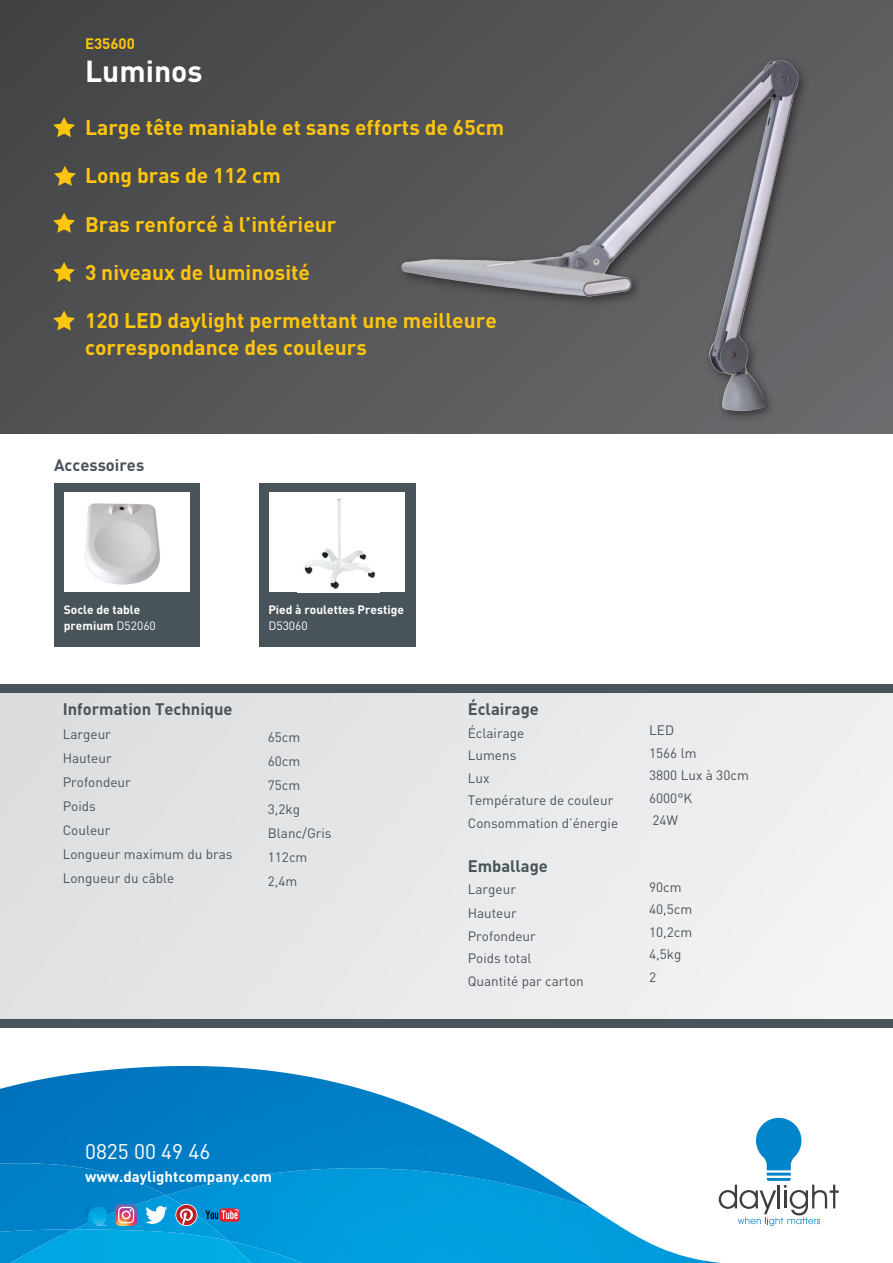
<style>
.page{position:relative;width:893px;height:1263px;background:#fff}
.page>*{position:absolute;margin:0;border:0;box-sizing:border-box;transform-origin:0 0}
.t1{font:700 30px "DIN";color:#fff}
.t2{font:700 21px/27px "DIN";color:#fec50d}
.t3{font:21px "DIN";color:#fff}
.t4{font:700 16.5px "DIN";color:#48535a}
.t5{font:700 15px "DIN";color:#fff}
.t6{font:700 15px "DIN";color:#fec50d}
.t7{font:13.5px "DIN";color:#48535a}
.t8{font:700 12px/16.5px "DIN";color:#fff}
.s1{font-weight:400}
</style>
<div class="page">
<div style="left:0;top:0;width:893px;height:434px;background:linear-gradient(to right,#48494a,#5c5c5f)"></div>
<svg style="left:53px;top:117px;width:22px;height:20px"></svg>
<svg style="left:53px;top:213px;width:22px;height:20px"></svg>
<svg style="left:53px;top:262px;width:22px;height:20px"></svg>
<svg style="left:54px;top:166px;width:22px;height:20px"></svg>
<svg style="left:53px;top:310px;width:22px;height:20px"></svg>
<div style="left:0;top:692px;width:893px;height:329px;background:#e8e9ea"></div>
<div style="left:0;top:684px;width:893px;height:8px;background:#48535a"></div>
<div style="left:0;top:1019px;width:893px;height:9px;background:#48535a"></div>
<img style="left:0;top:1234px;width:68px;height:29px">
<img style="left:0;top:1232px;width:74px;height:2px">
<img style="left:706px;top:1261px;width:15px;height:2px">
<img style="left:74px;top:1232px;width:92px;height:8px">
<img style="left:0;top:1209px;width:166px;height:23px">
<img style="left:166px;top:1209px;width:540px;height:54px">
<img style="left:0;top:1066px;width:593px;height:143px">
<svg style="left:719px;top:1118px;width:120px;height:108px"></svg>
<svg style="left:85px;top:1204px;width:19px;height:23px"></svg>
<svg style="left:115px;top:1204px;width:22px;height:22px"></svg>
<svg style="left:175px;top:1204px;width:22px;height:22px"></svg>
<svg style="left:176px;top:1205px;width:21px;height:20px"></svg>
<div style="left:220px;top:1208px;width:20px;height:13px;background:#ec2128;border-radius:3px"></div>
<svg style="left:206px;top:1209px;width:33px;height:10px"></svg>
<svg style="left:145px;top:1206px;width:22px;height:18px"></svg>
<div style="left:54px;top:483px;width:146px;height:164px;background:#48535a"></div>
<div style="left:64px;top:493px;width:126px;height:99px;background:#fff"></div>
<img style="left:85px;top:503px;width:75px;height:82px">
<div style="left:259px;top:483px;width:156px;height:164px;background:#48535a"></div>
<div style="left:269px;top:493px;width:135px;height:99px;background:#fff"></div>
<img style="left:304px;top:499px;width:72px;height:90px">
<img style="left:331px;top:31px;width:539px;height:403px">
<p class="t6" style="left:85px;top:35px;width:51px">E35600</p>
<p class="t1" style="left:85px;top:53px;width:119px">Luminos</p>
<p class="t2" style="left:85px;top:114px;width:421px">Large tête maniable et sans efforts de 65cm</p>
<p class="t2" style="left:85px;top:162px;width:197px">Long bras de 112 cm</p>
<p class="t2" style="left:85px;top:210px;width:253px">Bras renforcé à l’intérieur</p>
<p class="t2" style="left:85px;top:259px;width:226px">3 niveaux de luminosité</p>
<p class="t2" style="left:85px;top:307px;width:413px">120 LED daylight permettant une meilleure correspondance des couleurs</p>
<p class="t4" style="left:54px;top:455px;width:92px">Accessoires</p>
<p class="t8" style="left:64px;top:601px;width:94px">Socle de table premium <span class="s1">D52060</span></p>
<p class="t8" style="left:268px;top:601px;width:137px">Pied à roulettes Prestige<br><span class="s1">D53060</span></p>
<p class="t4" style="left:63px;top:699px;width:171px">Information Technique</p>
<p class="t7" style="left:63px;top:726px;width:50px">Largeur</p>
<p class="t7" style="left:63px;top:750px;width:50px">Hauteur</p>
<p class="t7" style="left:63px;top:774px;width:70px">Profondeur</p>
<p class="t7" style="left:63px;top:798px;width:35px">Poids</p>
<p class="t7" style="left:63px;top:822px;width:49px">Couleur</p>
<p class="t7" style="left:63px;top:846px;width:171px">Longueur maximum du bras</p>
<p class="t7" style="left:63px;top:870px;width:113px">Longueur du câble</p>
<p class="t7" style="left:268px;top:729px;width:34px">65cm</p>
<p class="t7" style="left:268px;top:753px;width:34px">60cm</p>
<p class="t7" style="left:268px;top:777px;width:34px">75cm</p>
<p class="t7" style="left:268px;top:801px;width:34px">3,2kg</p>
<p class="t7" style="left:268px;top:825px;width:65px">Blanc/Gris</p>
<p class="t7" style="left:268px;top:849px;width:41px">112cm</p>
<p class="t7" style="left:268px;top:873px;width:31px">2,4m</p>
<p class="t4" style="left:468px;top:699px;width:73px">Éclairage</p>
<p class="t7" style="left:468px;top:725px;width:58px">Éclairage</p>
<p class="t7" style="left:468px;top:747px;width:50px">Lumens</p>
<p class="t7" style="left:468px;top:770px;width:23px">Lux</p>
<p class="t7" style="left:468px;top:792px;width:147px">Température de couleur</p>
<p class="t7" style="left:468px;top:815px;width:152px">Consommation d’énergie</p>
<p class="t4" style="left:468px;top:856px;width:82px">Emballage</p>
<p class="t7" style="left:468px;top:881px;width:50px">Largeur</p>
<p class="t7" style="left:468px;top:905px;width:50px">Hauteur</p>
<p class="t7" style="left:468px;top:928px;width:70px">Profondeur</p>
<p class="t7" style="left:468px;top:950px;width:65px">Poids total</p>
<p class="t7" style="left:468px;top:973px;width:118px">Quantité par carton</p>
<p class="t7" style="left:649px;top:722px;width:26px">LED</p>
<p class="t7" style="left:649px;top:745px;width:49px">1566 lm</p>
<p class="t7" style="left:649px;top:767px;width:101px">3800 Lux à 30cm</p>
<p class="t7" style="left:649px;top:790px;width:45px">6000°K</p>
<p class="t7" style="left:652px;top:812px;width:27px">24W</p>
<p class="t7" style="left:649px;top:879px;width:34px">90cm</p>
<p class="t7" style="left:649px;top:901px;width:45px">40,5cm</p>
<p class="t7" style="left:649px;top:924px;width:45px">10,2cm</p>
<p class="t7" style="left:649px;top:946px;width:34px">4,5kg</p>
<p class="t7" style="left:649px;top:969px;width:9px">2</p>
<p class="t3" style="left:85px;top:1139px;width:127px">0825 00 49 46</p>
<p class="t5" style="left:85px;top:1167px;width:189px">www.daylightcompany.com</p>
</div>
